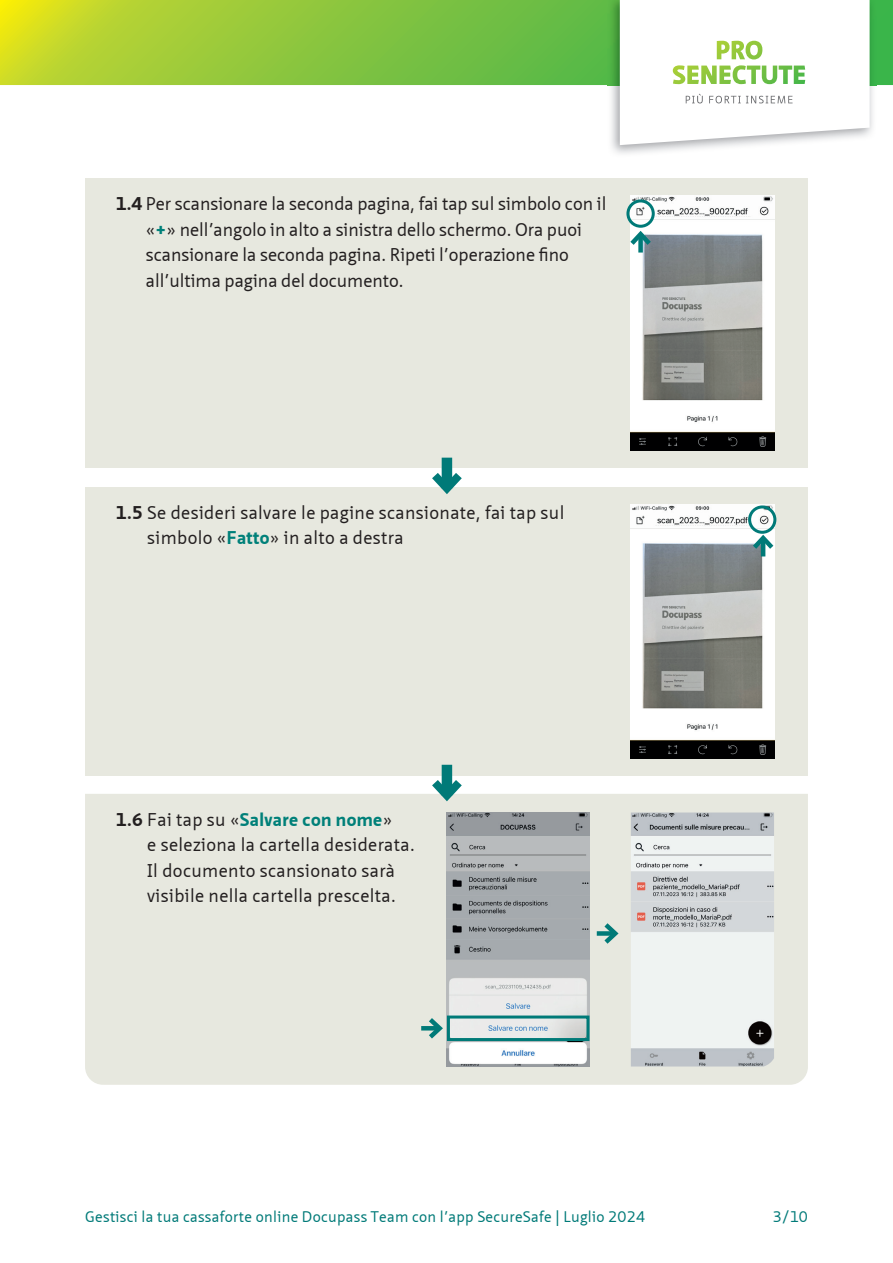
<style>
.page{position:relative;width:893px;height:1263px;background:#fff}
.page>*{position:absolute;margin:0;border:0;box-sizing:border-box;transform-origin:0 0}
.t1{font:18px/25.5px "Neue Sans Pro";letter-spacing:.02em;color:#231f20}
.t2{font:18px/25.5px "Neue Sans Pro";color:#231f20}
.t3{font:15px "Neue Sans Pro";letter-spacing:.02em;color:#007a78}
.s1{font-weight:700}
.s2{font-weight:700;color:#008079}
</style>
<div class="page">
<svg style="left:0;top:0;width:893px;height:85px;background:#8fc83a"></svg>
<img style="left:607px;top:0;width:269px;height:154px">
<svg style="left:620px;top:0;width:250px;height:145px"></svg>
<div style="left:85px;top:794px;width:723px;height:291px;background:#e7e8df"></div>
<div style="left:85px;top:487px;width:723px;height:289px;background:#e7e8df"></div>
<div style="left:442px;top:765px;width:10px;height:30px;background:#007a78"></div>
<svg style="left:424px;top:771px;width:46px;height:36px"></svg>
<div style="left:85px;top:179px;width:723px;height:289px;background:#e7e8df"></div>
<svg style="left:432px;top:457px;width:30px;height:37px"></svg>
<img style="left:631px;top:196px;width:143px;height:255px">
<img style="left:631px;top:505px;width:143px;height:254px">
<img style="left:631px;top:812px;width:143px;height:254px">
<img style="left:446px;top:812px;width:144px;height:254px">
<div style="left:626px;top:199px;width:29px;height:29px;border:3px solid #007a78;border-radius:50%"></div>
<div style="left:748px;top:505px;width:28px;height:29px;border:3px solid #007a78;border-radius:50%"></div>
<div style="left:638px;top:234px;width:5px;height:19px;background:#007a78"></div>
<svg style="left:630px;top:227px;width:25px;height:23px"></svg>
<hr style="left:761px;top:538px;width:4px;height:18px;background:#007a78">
<svg style="left:748px;top:531px;width:27px;height:23px"></svg>
<svg style="left:421px;top:1026px;width:3px;height:4px"></svg>
<svg style="left:424px;top:1013px;width:22px;height:30px"></svg>
<div style="left:597px;top:931px;width:18px;height:5px;background:#007a78"></div>
<svg style="left:600px;top:918px;width:22px;height:30px"></svg>
<div style="left:447px;top:1015px;width:142px;height:26px;border:3px solid #007a78"></div>
<p class="t2" style="left:146px;top:191px;width:462px;text-indent:-30px"><span class="s1">1.4</span> Per scansionare la seconda pagina, fai tap sul simbolo con il «<span class="s2">+</span>» nell’angolo in alto a sinistra dello schermo. Ora puoi scansionare la seconda pagina. Ripeti l’operazione fino all’ultima pagina del documento.</p>
<p class="t1" style="left:147px;top:499px;width:419px;text-indent:-31px"><span class="s1">1.5</span> Se desideri salvare le pagine scansionate, fai tap sul simbolo «<span class="s2">Fatto</span>» in alto a destra</p>
<p class="t1" style="left:147px;top:806px;width:269px;text-indent:-31px"><span class="s1">1.6</span> Fai tap su «<span class="s2">Salvare con nome</span>»<br>e seleziona la cartella desiderata.<br>Il documento scansionato sarà visibile nella cartella prescelta.</p>
<p class="t3" style="left:85px;top:1207px;width:562px">Gestisci la tua cassaforte online Docupass Team con l’app SecureSafe | Luglio 2024</p>
<p class="t3" style="left:773px;top:1207px;width:37px">3/10</p>
</div>
